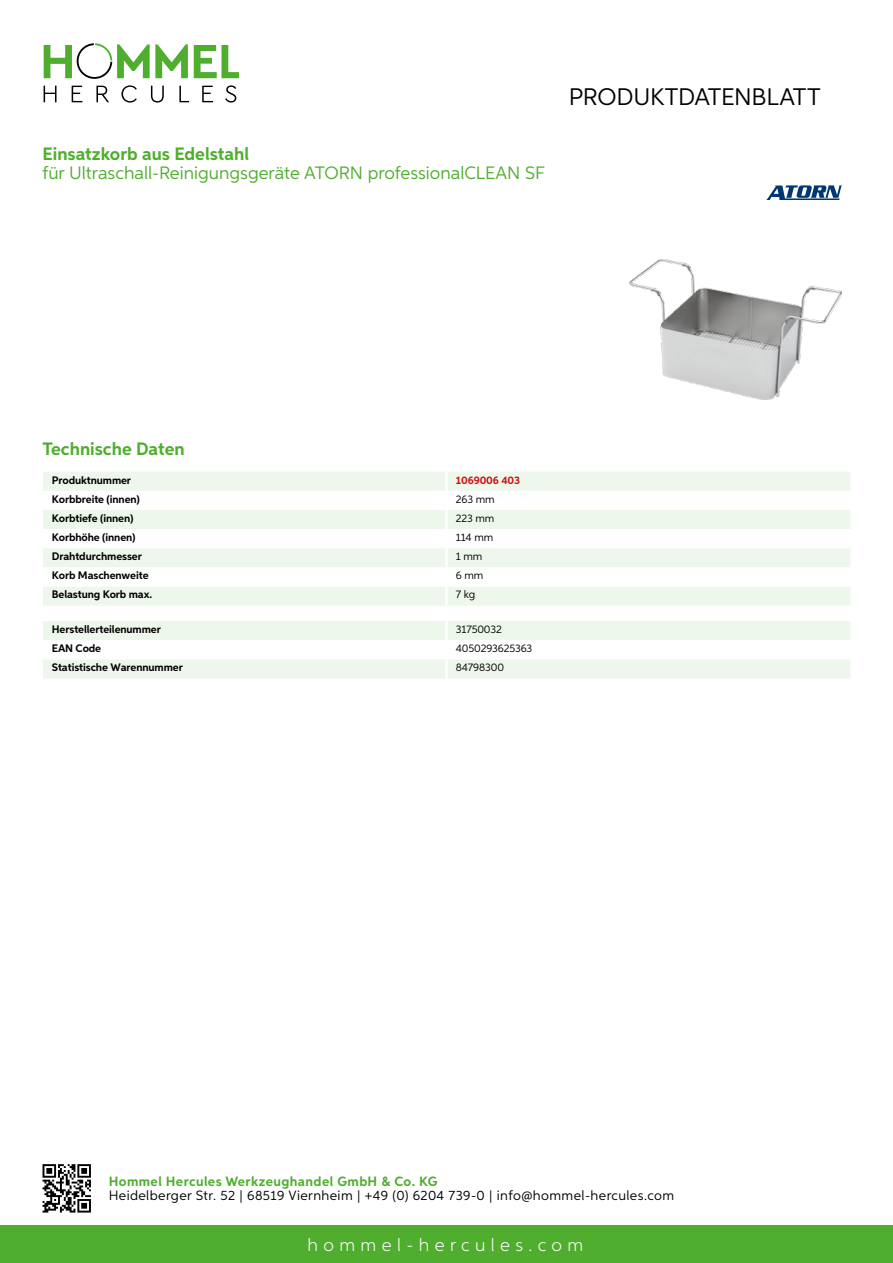
<style>
.page{position:relative;width:893px;height:1263px;background:#fff}
.page>*{position:absolute;margin:0;border:0;box-sizing:border-box;transform-origin:0 0}
.t1{font:24px "Aspira";letter-spacing:-.01em;color:#000}
.t2{font:18px "Aspira";color:#50ae2f}
.t3{font:700 18px "Aspira";color:#50ae2f}
.t4{font:300 18px "Aspira";letter-spacing:.3em;color:#fff}
.t5{font:13.5px "Aspira";letter-spacing:.03em;color:#000}
.t6{font:700 13.5px "Aspira";letter-spacing:.03em;color:#50ae2f}
.t7{font:700 10.95px "Aspira";letter-spacing:-.01em;color:#000}
.t8{font:10.95px "Aspira";letter-spacing:-.01em;color:#000}
.t9{font:700 10.95px "Aspira";letter-spacing:-.01em;color:#cd1013}
</style>
<div class="page">
<div style="left:0;top:1226px;width:893px;height:37px;background:#50ae2f"></div>
<svg style="left:43px;top:1164px;width:48px;height:48px"></svg>
<svg style="left:194px;top:45px;width:45px;height:33px"></svg>
<svg style="left:44px;top:43px;width:144px;height:36px"></svg>
<svg style="left:44px;top:86px;width:13px;height:16px"></svg>
<svg style="left:72px;top:86px;width:10px;height:16px"></svg>
<svg style="left:96px;top:86px;width:13px;height:16px"></svg>
<svg style="left:121px;top:85px;width:16px;height:18px"></svg>
<svg style="left:151px;top:86px;width:13px;height:17px"></svg>
<svg style="left:179px;top:86px;width:10px;height:16px"></svg>
<svg style="left:202px;top:86px;width:11px;height:16px"></svg>
<svg style="left:225px;top:85px;width:11px;height:18px"></svg>
<div style="left:43px;top:472px;width:807px;height:134px;background:#eef7eb"></div>
<svg style="left:43px;top:491px;width:807px;height:95px"></svg>
<hr style="left:445px;top:472px;width:3px;height:19px;background:#fff">
<hr style="left:445px;top:491px;width:3px;height:19px;background:#fff">
<hr style="left:445px;top:510px;width:3px;height:19px;background:#fff">
<hr style="left:445px;top:529px;width:3px;height:19px;background:#fff">
<hr style="left:445px;top:548px;width:3px;height:19px;background:#fff">
<hr style="left:445px;top:567px;width:3px;height:19px;background:#fff">
<hr style="left:445px;top:586px;width:3px;height:20px;background:#fff">
<svg style="left:43px;top:621px;width:807px;height:57px"></svg>
<hr style="left:445px;top:659px;width:3px;height:19px;background:#fff">
<img style="left:629px;top:259px;width:213px;height:140px">
<svg style="left:766px;top:185px;width:76px;height:15px"></svg>
<h2 class="t3" style="left:43px;top:142px;width:208px">Einsatzkorb aus Edelstahl</h2>
<h2 class="t2" style="left:43px;top:162px;width:274px">für U ltraschall-Reinigungsgeräte ATORN</h2>
<h2 class="t2" style="left:368px;top:162px;width:120px">professionalCLEAN</h2>
<h2 class="t2" style="left:525px;top:162px;width:21px">SF</h2>
<h1 class="t1" style="left:569px;top:82px;width:253px">Produktdatenblatt</h1>
<h2 class="t3" style="left:43px;top:437px;width:144px">Technische Daten</h2>
<p class="t7" style="left:52px;top:473px;width:81px">Produktnummer</p>
<p class="t9" style="left:456px;top:473px;width:66px">1069006 403</p>
<p class="t7" style="left:52px;top:492px;width:90px">Korbbreite (innen)</p>
<p class="t8" style="left:456px;top:492px;width:40px">263 mm</p>
<p class="t7" style="left:52px;top:511px;width:83px">Korbtiefe (innen)</p>
<p class="t8" style="left:456px;top:511px;width:40px">223 mm</p>
<p class="t7" style="left:52px;top:530px;width:85px">Korbhöhe (innen)</p>
<p class="t8" style="left:456px;top:531px;width:39px">114 mm</p>
<p class="t7" style="left:52px;top:550px;width:91px">Drahtdurchmesser</p>
<p class="t8" style="left:456px;top:550px;width:28px">1 mm</p>
<p class="t7" style="left:52px;top:569px;width:98px">Korb Maschenweite</p>
<p class="t8" style="left:456px;top:569px;width:29px">6 mm</p>
<p class="t7" style="left:52px;top:588px;width:102px">Belastung Korb max.</p>
<p class="t8" style="left:456px;top:588px;width:21px">7 kg</p>
<p class="t7" style="left:52px;top:622px;width:111px">Herstellerteilenummer</p>
<p class="t8" style="left:456px;top:622px;width:48px">31750032</p>
<p class="t7" style="left:52px;top:642px;width:51px">EAN Code</p>
<p class="t8" style="left:456px;top:642px;width:78px">4050293625363</p>
<p class="t7" style="left:52px;top:661px;width:132px">Statistische Warennummer</p>
<p class="t8" style="left:456px;top:661px;width:50px">84798300</p>
<p class="t6" style="left:109px;top:1172px;width:330px">Hommel Hercules Werkzeughandel GmbH &amp; Co. KG</p>
<p class="t5" style="left:109px;top:1187px;width:567px">Heidelberger Str. 52 | 68519 Viernheim | +49 (0) 6204 739-0 | info@hommel-hercules.com</p>
<h2 class="t4" style="left:307px;top:1234px;width:277px">hommel-hercules.com</h2>
</div>
